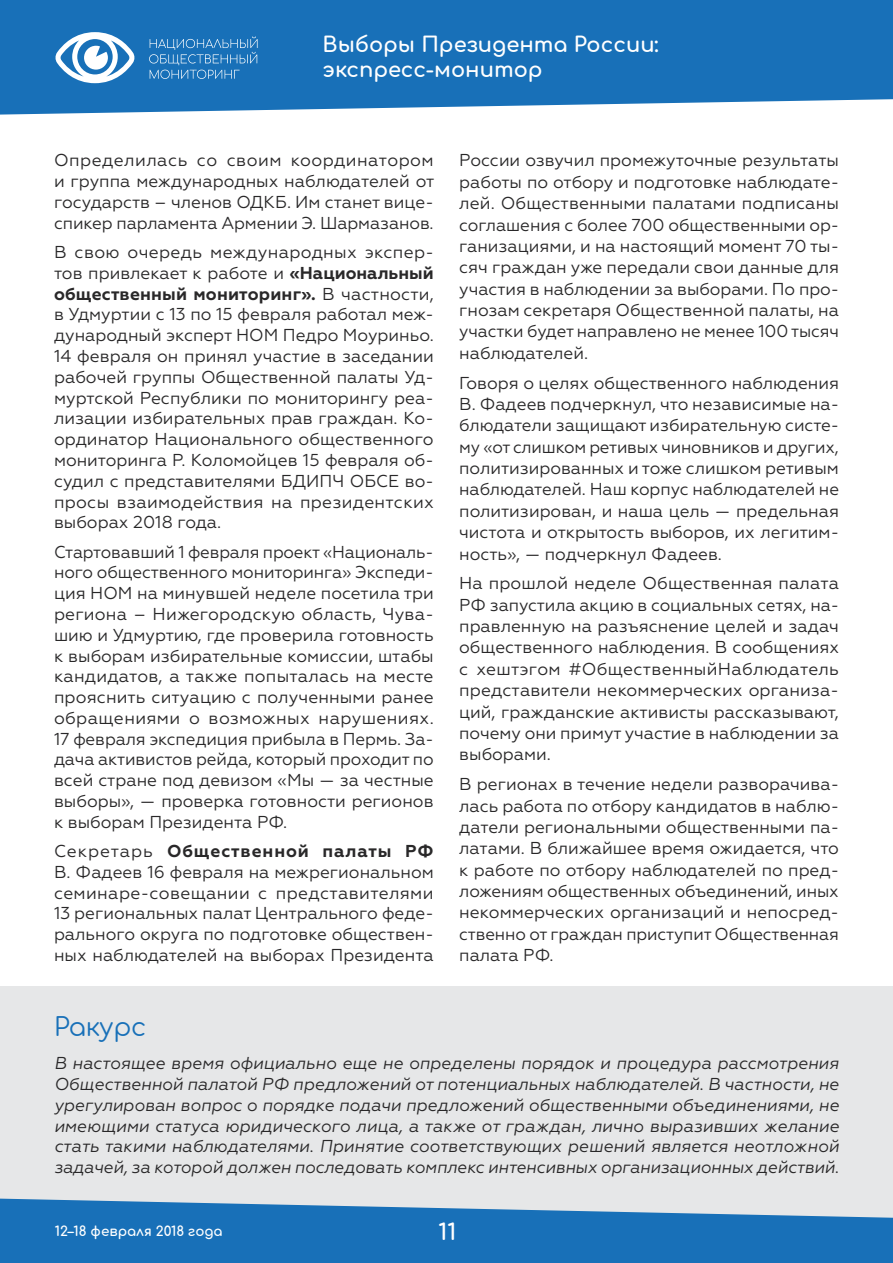
<style>
.page{position:relative;width:893px;height:1263px;background:#fff}
.page>*{position:absolute;margin:0;border:0;box-sizing:border-box;transform-origin:0 0}
.t1{font:25.5px "Comfortaa";letter-spacing:-.01em;color:#1870b8}
.t2{font:700 22.5px "Comfortaa";color:#fff}
.t3{font:700 21px/25.2px "Comfortaa";color:#fff}
.t4{font:17.25px/20.9px "Geometria";color:#292829;text-align:justify}
.t5{font:italic 17.25px/20.7px "Geometria";letter-spacing:-.005em;color:#292829;text-align:justify}
.t6{font:700 13.5px "Comfortaa";color:#fff}
.s1{font-weight:700}
</style>
<div class="page">
<svg style="left:0;top:0;width:893px;height:115px;background:#297bbd"></svg>
<svg style="left:149px;top:36px;width:109px;height:43px;background:#3481c0"></svg>
<svg style="left:55px;top:32px;width:80px;height:51px"></svg>
<div style="left:0;top:986px;width:893px;height:240px;background:#e6e7e8"></div>
<svg style="left:0;top:1198px;width:893px;height:65px;background:#3882bf"></svg>
<p class="t3" style="left:323px;top:30px;width:338px">Выборы Президента России: экспресс-монитор</p>
<p class="t4" style="left:54px;top:150px;width:382px">Определилась со своим координатором и группа международных наблюдателей от государств – членов ОДКБ. Им станет вице&shy;спикер парламента Армении Э. Шармазанов.</p>
<p class="t4" style="left:54px;top:242px;width:381px">В свою очередь международных экспер&shy;тов привлекает к работе и <span class="s1">«Национальный общественный мониторинг».</span> В частности, в Удмуртии с 13 по 15 февраля работал меж&shy;дународный эксперт НОМ Педро Моуриньо.<br>14 февраля он принял участие в заседании рабочей группы Общественной палаты Уд&shy;муртской Республики по мониторингу реа&shy;лизации избирательных прав граждан. Ко&shy;ординатор Национального общественного мониторинга Р. Коломойцев 15 февраля об&shy;судил с представителями БДИПЧ ОБСЕ во&shy;просы взаимодействия на президентских выборах 2018 года.</p>
<p class="t4" style="left:54px;top:541px;width:381px">Стартовавший 1 февраля проект «Националь&shy;ного общественного мониторинга» Экспеди&shy;ция НОМ на минувшей неделе посетила три региона – Нижегородскую область, Чува&shy;шию и Удмуртию, где проверила готовность к выборам избирательные комиссии, штабы кандидатов, а также попыталась на месте прояснить ситуацию с полученными ранее обращениями о возможных нарушениях.<br>17 февраля экспедиция прибыла в Пермь. За&shy;дача активистов рейда, который проходит по всей стране под девизом «Мы — за честные выборы», — проверка готовности регионов к выборам Президента РФ.</p>
<p class="t4" style="left:54px;top:841px;width:381px">Секретарь <span class="s1">Общественной палаты РФ </span>В. Фадеев 16 февраля на межрегиональном семинаре-совещании с представителями 13 региональных палат Центрального феде&shy;рального округа по подготовке обществен&shy;ных наблюдателей на выборах Президента</p>
<p class="t4" style="left:459px;top:150px;width:381px;line-height:21.3px">России озвучил промежуточные результаты работы по отбору и подготовке наблюдате&shy;лей. Общественными палатами подписаны соглашения с более 700 общественными ор&shy;ганизациями, и на настоящий момент 70 ты&shy;сяч граждан уже передали свои данные для участия в наблюдении за выборами. По про&shy;гнозам секретаря Общественной палаты, на участки будет направлено не менее 100 тысяч наблюдателей.</p>
<p class="t4" style="left:459px;top:372px;width:381px;line-height:21.3px">Говоря о целях общественного наблюдения В. Фадеев подчеркнул, что независимые на&shy;блюдатели защищают избирательную систе&shy;му «от слишком ретивых чиновников и других, политизированных и тоже слишком ретивым наблюдателей. Наш корпус наблюдателей не политизирован, и наша цель — предельная чистота и открытость выборов, их легитим&shy;ность», — подчеркнул Фадеев.</p>
<p class="t4" style="left:459px;top:573px;width:381px;line-height:21.3px">На прошлой неделе Общественная палата РФ запустила акцию в социальных сетях, на&shy;правленную на разъяснение целей и задач общественного наблюдения. В сообщениях с хештэгом #ОбщественныйНаблюдатель представители некоммерческих организа&shy;ций, гражданские активисты рассказывают, почему они примут участие в наблюдении за выборами.</p>
<p class="t4" style="left:459px;top:773px;width:381px;line-height:21.3px">В регионах в течение недели разворачива&shy;лась работа по отбору кандидатов в наблю&shy;датели региональными общественными па&shy;латами. В ближайшее время ожидается, что к работе по отбору наблюдателей по пред&shy;ложениям общественных объединений, иных некоммерческих организаций и непосред&shy;ственно от граждан приступит Общественная палата РФ.</p>
<h1 class="t1" style="left:54px;top:1004px;width:94px">Ракурс</h1>
<p class="t5" style="left:54px;top:1053px;width:787px">В настоящее время официально еще не определены порядок и процедура рассмотрения Общественной палатой РФ предложений от потенциальных наблюдателей. В частности, не урегулирован вопрос о порядке подачи предложений общественными объединениями, не имеющими статуса юридического лица, а также от граждан, лично выразивших желание стать такими наблюдателями. Принятие соответствующих решений является неотложной задачей, за которой должен последовать комплекс интенсивных организационных действий.</p>
<p class="t6" style="left:55px;top:1219px;width:169px">12–18 февраля 2018 года</p>
<h2 class="t2" style="left:439px;top:1211px;width:19px">11</h2>
</div>
